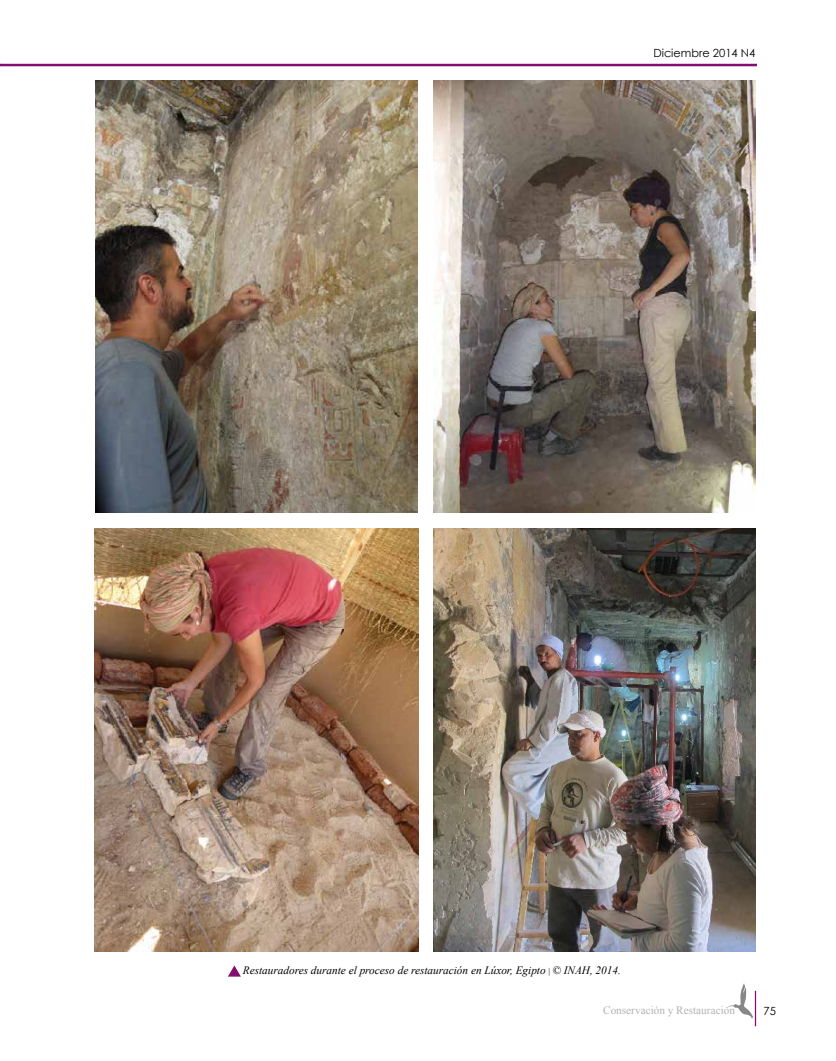
<style>
.page{position:relative;width:836px;height:1061px;background:#fff}
.page>*{position:absolute;margin:0;border:0;box-sizing:border-box;transform-origin:0 0}
.t1{font:italic 11.25px "Times New Roman";color:#000}
.t2{font:11.25px "Times New Roman";color:#b1b2b4}
.t3{font:11.25px "Century Gothic";color:#000}
.s1{font-style:normal;font-size:8.75px}
</style>
<div class="page">
<hr style="left:0;top:64px;width:757px;height:2px;background:#850c70">
<hr style="left:755px;top:991px;width:1px;height:35px;background:#850c70">
<svg style="left:726px;top:983px;width:27px;height:36px"></svg>
<img style="left:433px;top:80px;width:322px;height:432px">
<img style="left:96px;top:80px;width:321px;height:432px">
<svg style="left:228px;top:965px;width:13px;height:12px"></svg>
<img style="left:95px;top:529px;width:323px;height:422px">
<img style="left:433px;top:529px;width:322px;height:422px">
<p class="t3" style="left:653px;top:45px;width:104px">Diciembre 2014 N4</p>
<p class="t1" style="left:243px;top:964px;width:379px">Restauradores durante el proceso de restauración en Lúxor, Egipto <span class="s1">|</span> © INAH, 2014.</p>
<p class="t2" style="left:603px;top:1004px;width:133px">Conservación y Restauracion</p>
<p class="t3" style="left:764px;top:1003px;width:14px">75</p>
</div>
